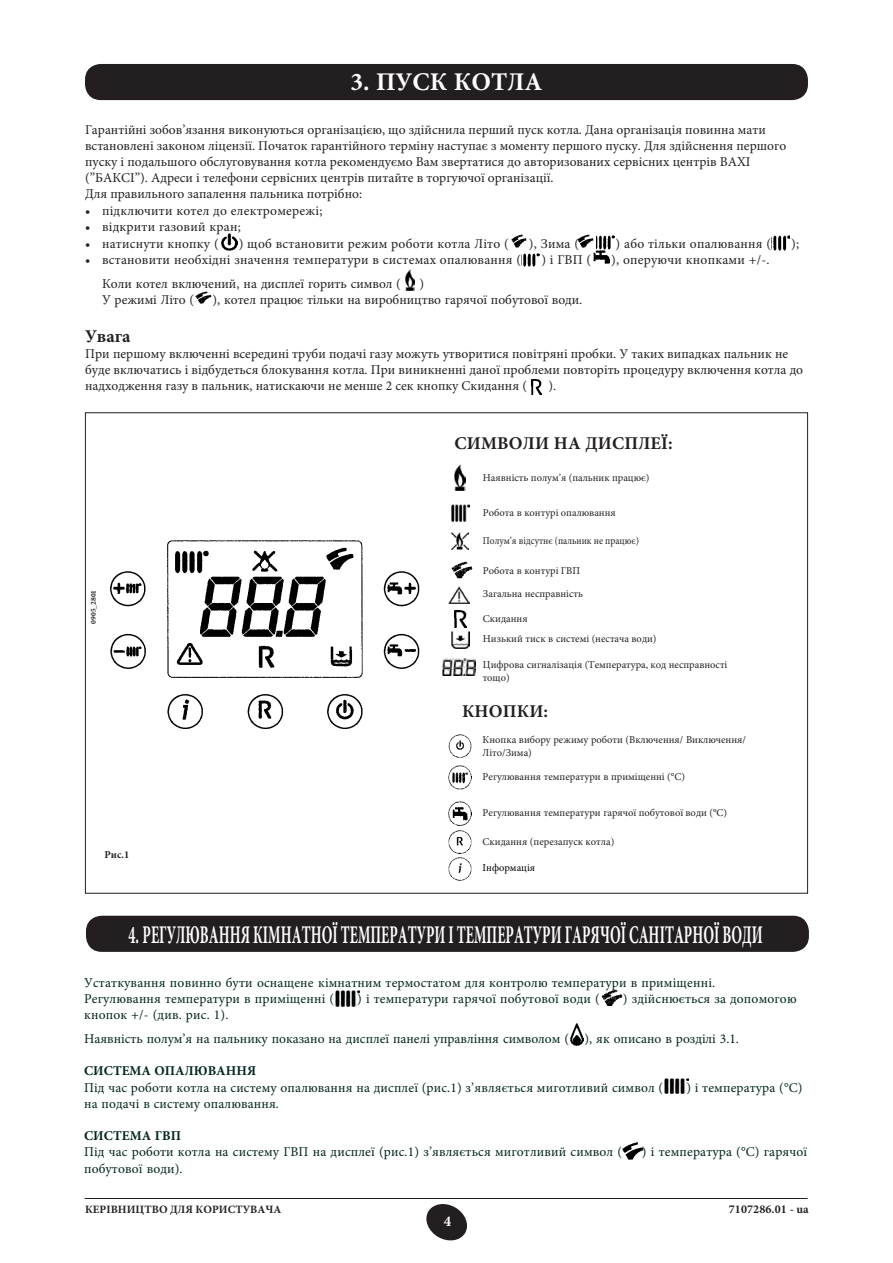
<style>
.page{position:relative;width:893px;height:1263px;background:#fff}
.page>*{position:absolute;margin:0;border:0;box-sizing:border-box;transform-origin:0 0}
.t1{font:700 25.5px "Minion Pro";color:#fff;scale:.55 1}
.t2{font:700 25.5px "Minion Pro";color:#fff}
.t3{font:700 18px "Minion Pro";letter-spacing:.01em;color:#231f20}
.t4{font:700 15px "Minion Pro";color:#fff}
.t5{font:13.5px/16.2px "Minion Pro";color:#231f20}
.t6{font:13.5px/16.4px "Minion Pro";letter-spacing:.01em;color:#00251f}
.t7{font:700 13.5px "Minion Pro";color:#00251f}
.t8{font:700 12px "Minion Pro";letter-spacing:.01em;color:#231f20}
.t9{font:700 11.25px "Minion Pro";letter-spacing:.005em;color:#231f20}
.t10{font:10.5px/12.6px "Minion Pro";color:#231f20}
.t11{font:10.5px "Minion Pro";color:#231f20;scale:.9 1}
.t12{font:10.5px "Minion Pro";color:#000}
.t13{font:700 10.5px "Minion Pro";color:#231f20}
.t14{font:700 7.5px "Minion Pro";color:#231f20}
</style>
<div class="page">
<svg style="left:426px;top:1204px;width:41px;height:37px"></svg>
<hr style="left:85px;top:1198px;width:722px;height:1px;background:#231f20">
<img style="left:221px;top:234px;width:16px;height:16px">
<img style="left:511px;top:234px;width:16px;height:13px">
<img style="left:577px;top:234px;width:16px;height:13px">
<img style="left:596px;top:235px;width:18px;height:14px">
<img style="left:771px;top:236px;width:18px;height:14px">
<img style="left:521px;top:253px;width:18px;height:14px">
<img style="left:593px;top:251px;width:16px;height:13px">
<img style="left:405px;top:270px;width:9px;height:20px">
<img style="left:195px;top:291px;width:16px;height:13px">
<img style="left:531px;top:379px;width:11px;height:16px">
<div style="left:86px;top:65px;width:721px;height:34px;background:#231f20;border-radius:15px"></div>
<div style="left:85px;top:64px;width:723px;height:36px;border:2px solid #231f20;border-radius:15px"></div>
<img style="left:443px;top:658px;width:32px;height:17px">
<img style="left:451px;top:505px;width:18px;height:17px">
<img style="left:454px;top:465px;width:11px;height:25px">
<img style="left:452px;top:532px;width:16px;height:17px">
<img style="left:448px;top:586px;width:22px;height:17px">
<img style="left:451px;top:631px;width:18px;height:17px">
<img style="left:454px;top:611px;width:12px;height:17px">
<img style="left:448px;top:734px;width:23px;height:23px">
<img style="left:448px;top:766px;width:23px;height:24px">
<img style="left:448px;top:830px;width:23px;height:23px">
<img style="left:448px;top:857px;width:23px;height:24px">
<img style="left:452px;top:562px;width:20px;height:17px">
<img style="left:448px;top:802px;width:24px;height:23px">
<img style="left:110px;top:540px;width:310px;height:189px">
<div style="left:87px;top:916px;width:721px;height:35px;background:#231f20;border-radius:15px"></div>
<div style="left:86px;top:916px;width:722px;height:36px;border:2px solid #231f20;border-radius:15px"></div>
<img style="left:335px;top:990px;width:24px;height:16px">
<img style="left:601px;top:990px;width:21px;height:16px">
<img style="left:570px;top:1024px;width:13px;height:21px">
<img style="left:664px;top:1079px;width:24px;height:15px">
<img style="left:622px;top:1143px;width:21px;height:16px">
<h1 class="t2" style="left:350px;top:64px;width:193px">3. ПУСК КОТЛА</h1>
<p class="t5" style="left:85px;top:121px;width:702px">Гарантійні зобов’язання виконуються організацією, що здійснила перший пуск котла. Дана організація повинна мати встановлені законом ліцензії. Початок гарантійного терміну наступає з моменту першого пуску. Для здійснення першого пуску і подальшого обслуговування котла рекомендуємо Вам звертатися до авторизованих сервісних центрів BAXI (”БАКСІ”). Адреси і телефони сервісних центрів питайте в торгуючої організації.<br>Для правильного запалення пальника потрібно:</p>
<p class="t5" style="left:85px;top:202px;width:239px">• підключити котел до електромережі;</p>
<p class="t5" style="left:85px;top:219px;width:157px">• відкрити газовий кран;</p>
<p class="t5" style="left:85px;top:235px;width:135px">• натиснути кнопку (</p>
<p class="t5" style="left:239px;top:235px;width:271px">) щоб встановити режим роботи котла Літо (</p>
<p class="t5" style="left:529px;top:235px;width:52px">), Зима (</p>
<p class="t5" style="left:615px;top:235px;width:157px">) або тільки опалювання (</p>
<p class="t5" style="left:791px;top:235px;width:9px">);</p>
<p class="t5" style="left:85px;top:251px;width:437px">• встановити необхідні значення температури в системах опалювання (</p>
<p class="t5" style="left:541px;top:251px;width:51px">) і ГВП (</p>
<p class="t5" style="left:611px;top:251px;width:160px">), оперуючи кнопками +/-.</p>
<p class="t5" style="left:102px;top:275px;width:300px">Коли котел включений, на дисплеї горить символ (</p>
<p class="t5" style="left:419px;top:275px;width:6px">)</p>
<p class="t5" style="left:102px;top:292px;width:94px">У режимі Літо (</p>
<p class="t5" style="left:212px;top:292px;width:371px">), котел працює тільки на виробництво гарячої побутової води.</p>
<h2 class="t3" style="left:85px;top:323px;width:47px">Увага</h2>
<p class="t5" style="left:85px;top:346px;width:719px">При першому включенні всередині труби подачі газу можуть утворитися повітряні пробки. У таких випадках пальник не буде включатись і відбудеться блокування котла. При виникненні даної проблеми повторіть процедуру включення котла до надходження газу в пальник, натискаючи не менше 2 сек кнопку Скидання (</p>
<p class="t5" style="left:548px;top:378px;width:9px">).</p>
<p class="t14" style="left:88px;top:624px;width:35px;rotate:-90deg">0905_2801</p>
<p class="t13" style="left:105px;top:847px;width:26px">Рис.1</p>
<h2 class="t3" style="left:454px;top:431px;width:220px">СИМВОЛИ НА ДИСПЛЕЇ:</h2>
<p class="t10" style="left:483px;top:471px;width:168px">Наявність полум’я (пальник працює)</p>
<p class="t10" style="left:483px;top:507px;width:134px">Робота в контурі опалювання</p>
<p class="t11" style="left:483px;top:533px;width:175px">Полум’я відсутнє (пальник не працює)</p>
<p class="t10" style="left:483px;top:559px;width:102px;line-height:23.1px">Робота в контурі ГВП<br>Загальна несправність</p>
<p class="t10" style="left:483px;top:609px;width:175px;line-height:20.1px">Скидання<br>Низький тиск в системі (нестача води)</p>
<p class="t10" style="left:482px;top:659px;width:246px">Цифрова сигналізація (Температура, код несправності тощо)</p>
<h2 class="t3" style="left:462px;top:698px;width:88px">КНОПКИ:</h2>
<p class="t10" style="left:482px;top:734px;width:265px">Кнопка вибору режиму роботи (Включення/ Виключення/<br>Літо/Зима)</p>
<p class="t10" style="left:482px;top:771px;width:204px">Регулювання температури в приміщенні (°С)</p>
<p class="t10" style="left:482px;top:806px;width:246px">Регулювання температури гарячої побутової води (°С)</p>
<p class="t10" style="left:482px;top:835px;width:133px">Скидання (перезапуск котла)</p>
<p class="t12" style="left:482px;top:860px;width:54px">Інформація</p>
<h1 class="t1" style="left:128px;top:917px;width:1154px">4. РЕГУЛЮВАННЯ КІМНАТНОЇ ТЕМПЕРАТУРИ І ТЕМПЕРАТУРИ ГАРЯЧОЇ САНІТАРНОЇ ВОДИ</h1>
<p class="t6" style="left:84px;top:974px;width:632px">Устаткування повинно бути оснащене кімнатним термостатом для контролю температури в приміщенні.<br>Регулювання температури в приміщенні (</p>
<p class="t6" style="left:357px;top:991px;width:244px">) і температури гарячої побутової води (</p>
<p class="t6" style="left:623px;top:991px;width:175px">) здійснюється за допомогою</p>
<p class="t6" style="left:84px;top:1007px;width:146px">кнопок +/- (див. рис. 1).</p>
<p class="t6" style="left:84px;top:1030px;width:656px">Наявність полум’я на пальнику показано на дисплеї панелі управління символом ( ), як описано в розділі 3.1.</p>
<p class="t7" style="left:84px;top:1061px;width:173px">СИСТЕМА ОПАЛЮВАННЯ</p>
<p class="t6" style="left:84px;top:1079px;width:580px">Під час роботи котла на систему опалювання на дисплеї (рис.1) з’являється миготливий символ (</p>
<p class="t6" style="left:686px;top:1079px;width:118px">) і температура (°С)</p>
<p class="t6" style="left:84px;top:1095px;width:196px">на подачі в систему опалювання.</p>
<p class="t7" style="left:84px;top:1126px;width:98px">СИСТЕМА ГВП</p>
<p class="t6" style="left:84px;top:1144px;width:539px">Під час роботи котла на систему ГВП на дисплеї (рис.1) з’являється миготливий символ (</p>
<p class="t6" style="left:642px;top:1144px;width:167px">) і температура (°С) гарячої</p>
<p class="t6" style="left:84px;top:1160px;width:100px">побутової води).</p>
<p class="t9" style="left:85px;top:1201px;width:198px">КЕРІВНИЦТВО ДЛЯ КОРИСТУВАЧА</p>
<p class="t8" style="left:728px;top:1201px;width:81px">7107286.01 - ua</p>
<p class="t4" style="left:444px;top:1211px;width:9px">4</p>
</div>
